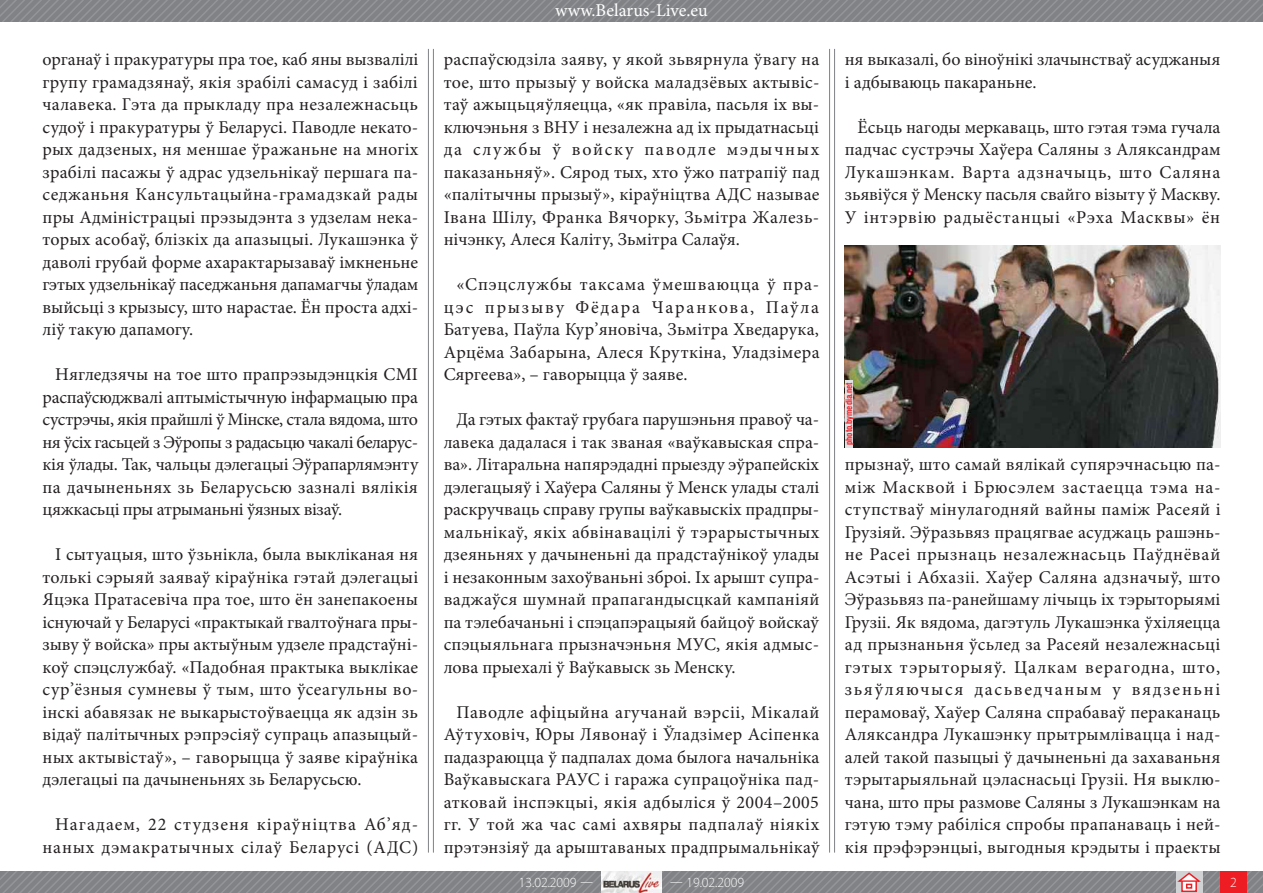
<style>
.page{position:relative;width:1263px;height:893px;background:#fff}
.page>*{position:absolute;margin:0;border:0;box-sizing:border-box;transform-origin:0 0}
.t1{font:18px/22.5px "Minion Pro";letter-spacing:.015em;color:#231f20;text-align:justify}
.t2{font:18px/22.5px "Minion Pro";letter-spacing:.05em;color:#231f20;text-align:right}
.t3{font:18px/22.5px "Minion Pro";letter-spacing:-.005em;color:#231f20}
.t4{font:18px "Minion Pro";color:#fff}
.t5{font:300 semi-expanded 13.95px "Myriad Pro";color:#fff;scale:.9 1}
.t6{font:700 9px "Helios Cond C";color:#ee1d23}
</style>
<div class="page">
<img style="left:845px;top:245px;width:375px;height:203px">
<div style="left:845px;top:380px;width:7px;height:68px;background:#e1e2e4"></div>
<svg style="left:0;top:0;width:1263px;height:21px;background:#848689"></svg>
<svg style="left:0;top:871px;width:1263px;height:22px;background:#8c888b"></svg>
<hr style="left:834px;top:49px;width:1px;height:804px;background:#808285">
<hr style="left:829px;top:49px;width:1px;height:804px;background:#808285">
<hr style="left:433px;top:49px;width:1px;height:804px;background:#808285">
<hr style="left:428px;top:49px;width:1px;height:804px;background:#808285">
<p class="t1" style="left:43px;top:48px;width:377px">органаў і пракуратуры пра тое, каб яны вызвалілі групу грамадзянаў, якія зрабілі самасуд і забілі чалавека. Гэта да прыкладу пра незалежнасьць судоў і пракуратуры ў Беларусі. Паводле некато&shy;рых дадзеных, ня меншае ўражаньне на многіх зрабілі пасажы ў адрас удзельнікаў першага па&shy;седжаньня Кансультацыйна-грамадзкай рады пры Адміністрацыі прэзыдэнта з удзелам нека&shy;торых асобаў, блізкіх да апазыцыі. Лукашэнка ў даволі грубай форме ахарактарызаваў імкненьне гэтых удзельнікаў паседжаньня дапамагчы ўладам выйсьці з крызысу, што нарастае. Ён проста адхі&shy;ліў такую дапамогу.</p>
<p class="t1" style="left:43px;top:363px;width:377px;text-indent:13px">Нягледзячы на тое што прапрэзыдэнцкія СМІ распаўсюджвалі аптымістычную інфармацыю пра сустрэчы, якія прайшлі ў Мінске, стала вядома, што ня ўсіх гасьцей з Эўропы з радасьцю чакалі беларус&shy;кія ўлады. Так, чальцы дэлегацыі Эўрапарлямэнту па дачыненьнях зь Беларусьсю зазналі вялікія цяжкасьці пры атрыманьні ўязных візаў.</p>
<p class="t1" style="left:43px;top:543px;width:377px;text-indent:13px">І сытуацыя, што ўзьнікла, была выкліканая ня толькі сэрыяй заяваў кіраўніка гэтай дэлегацыі Яцэка Пратасевіча пра тое, што ён занепакоены існуючай у Беларусі «практыкай гвалтоўнага пры&shy;зыву ў войска» пры актыўным удзеле прадстаўні&shy;коў спэцслужбаў. «Падобная практыка выклікае сур’ёзныя сумневы ў тым, што ўсеагульны во&shy;інскі абавязак не выкарыстоўваецца як адзін зь відаў палітычных рэпрэсіяў супраць апазыцый&shy;ных актывістаў», – гаворыцца ў заяве кіраўніка дэлегацыі па дачыненьнях зь Беларусьсю.</p>
<p class="t2" style="left:43px;top:813px;width:377px">Нагадаем, 22 студзеня кіраўніцтва Аб’яд&shy;наных дэмакратычных сілаў Беларусі (АДС)</p>
<p class="t4" style="left:555px;top:-2px;width:154px">www.Belarus-Live.eu</p>
<p class="t1" style="left:444px;top:48px;width:377px">распаўсюдзіла заяву, у якой зьвярнула ўвагу на тое, што прызыў у войска маладзёвых актывіс&shy;таў ажыцьцяўляецца, «як правіла, пасьля іх вы&shy;ключэньня з ВНУ і незалежна ад іх прыдатнасьці да службы ў войску паводле мэдычных паказаньняў». Сярод тых, хто ўжо патрапіў пад «палітычны прызыў», кіраўніцтва АДС называе Івана Шілу, Франка Вячорку, Зьмітра Жалезь&shy;нічэнку, Алеся Каліту, Зьмітра Салаўя.</p>
<p class="t1" style="left:444px;top:273px;width:377px;text-indent:13px">«Спэцслужбы таксама ўмешваюцца ў пра&shy;цэс прызыву Фёдара Чаранкова, Паўла Батуева, Паўла Кур’яновіча, Зьмітра Хведарука, Арцёма Забарына, Алеся Круткіна, Уладзімера Сяргеева», – гаворыцца ў заяве.</p>
<p class="t1" style="left:444px;top:408px;width:377px;text-indent:13px">Да гэтых фактаў грубага парушэньня правоў ча&shy;лавека дадалася і так званая «ваўкавыская спра&shy;ва». Літаральна напярэдадні прыезду эўрапейскіх дэлегацыяў і Хаўера Саляны ў Менск улады сталі раскручваць справу групы ваўкавыскіх прадпры&shy;мальнікаў, якіх абвінавацілі ў тэрарыстычных дзеяньнях у дачыненьні да прадстаўнікоў улады і незаконным захоўваньні зброі. Іх арышт супра&shy;ваджаўся шумнай прапагандысцкай кампаніяй па тэлебачаньні і спэцапэрацыяй байцоў войскаў спэцыяльнага прызначэньня МУС, якія адмыс&shy;лова прыехалі ў Ваўкавыск зь Менску.</p>
<p class="t1" style="left:444px;top:701px;width:377px;text-indent:13px">Паводле афіцыйна агучанай вэрсіі, Мікалай Аўтуховіч, Юры Лявонаў і Ўладзімер Асіпенка падазраюцца ў падпалах дома былога начальніка Ваўкавыскага РАУС і гаража супрацоўніка пад&shy;атковай інспэкцыі, якія адбыліся ў 2004–2005 гг. У той жа час самі ахвяры падпалаў ніякіх прэтэнзіяў да арыштаваных прадпрымальнікаў</p>
<p class="t5" style="left:519px;top:875px;width:84px">13.02.2009 —</p>
<p class="t5" style="left:670px;top:875px;width:84px">— 19.02.2009</p>
<p class="t3" style="left:845px;top:48px;width:377px">ня выказалі, бо віноўнікі злачынстваў асуджаныя і адбываюць пакараньне.</p>
<p class="t1" style="left:845px;top:116px;width:377px;text-indent:13px">Ёсьць нагоды меркаваць, што гэтая тэма гучала падчас сустрэчы Хаўера Саляны з Аляксандрам Лукашэнкам. Варта адзначыць, што Саляна зьявіўся ў Менску пасьля свайго візыту ў Маскву.<br>У інтэрвію радыёстанцыі «Рэха Масквы» ён</p>
<p class="t6" style="left:843px;top:445px;width:64px;rotate:-90deg">photo.bymedia.net</p>
<p class="t1" style="left:845px;top:453px;width:377px">прызнаў, што самай вялікай супярэчнасьцю па&shy;між Масквой і Брюсэлем застаецца тэма на&shy;ступстваў мінулагодняй вайны паміж Расеяй і Грузіяй. Эўразьвяз працягвае асуджаць рашэнь&shy;не Расеі прызнаць незалежнасьць Паўднёвай Асэтыі і Абхазіі. Хаўер Саляна адзначыў, што Эўразьвяз па-ранейшаму лічыць іх тэрыторыямі Грузіі. Як вядома, дагэтуль Лукашэнка ўхіляецца ад прызнаньня ўсьлед за Расеяй незалежнасьці гэтых тэрыторыяў. Цалкам верагодна, што, зьяўляючыся дасьведчаным у вядзеньні перамоваў, Хаўер Саляна спрабаваў пераканаць Аляксандра Лукашэнку прытрымлівацца і над&shy;алей такой пазыцыі ў дачыненьні да захаваньня тэрытарыяльнай цэласнасьці Грузіі. Ня выклю&shy;чана, што пры размове Саляны з Лукашэнкам на гэтую тэму рабіліся спробы прапанаваць і ней&shy;кія прэфэрэнцыі, выгодныя крэдыты і праекты</p>
<p class="t5" style="left:1230px;top:875px;width:9px">2</p>
</div>
